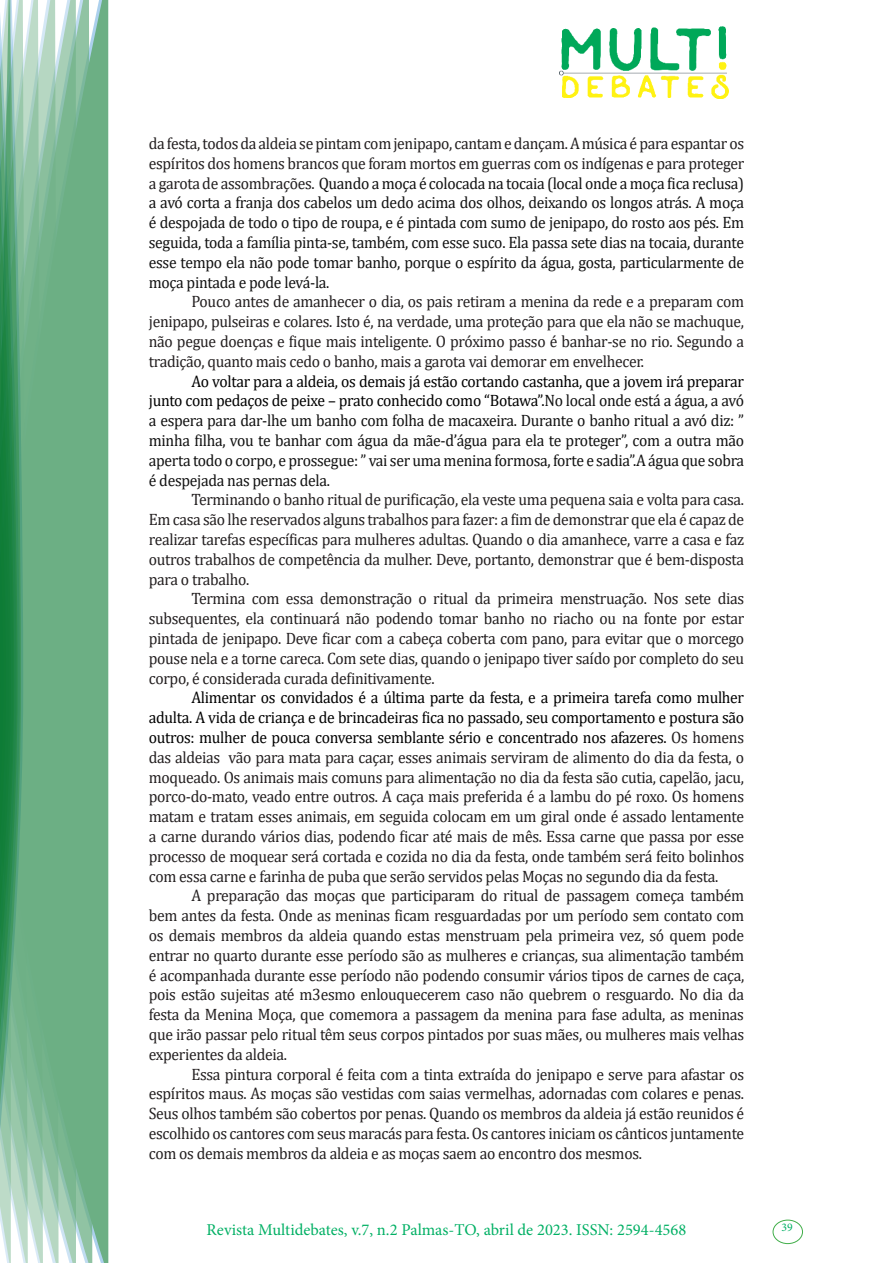
<style>
.page{position:relative;width:893px;height:1263px;background:#fff}
.page>*{position:absolute;margin:0;border:0;box-sizing:border-box;transform-origin:0 0}
.texto{font:16.5px/19.8px "Cambria";letter-spacing:-.02em;color:#231f20;text-align:justify;scale:.95 1}
.texto-2{font:16.5px/19.8px "Cambria";letter-spacing:-.02em;color:#121212;text-align:justify;scale:.95 1}
.t1{font:16.5px "Minion Pro";color:#00b064}
.t2{font:11.7px "Minion Pro";color:#00b064}
.s1{color:#231f20}
.s2{color:#000}
</style>
<div class="page">
<img style="left:559px;top:26px;width:169px;height:72px">
<div style="left:95px;top:0;width:14px;height:1263px;background:#6caf84"></div>
<svg style="left:79px;top:0;width:16px;height:1263px;background:#71b289"></svg>
<svg style="left:62px;top:0;width:17px;height:1263px;background:#75b48c"></svg>
<svg style="left:45px;top:0;width:17px;height:1263px;background:#7cb792"></svg>
<svg style="left:30px;top:0;width:15px;height:1263px;background:#80ba96"></svg>
<svg style="left:0;top:0;width:30px;height:1263px;background:#61a97f"></svg>
<div style="left:772px;top:1219px;width:31px;height:25px;border:1px solid #40ae49;border-radius:50%"></div>
<p class="texto-2" style="left:149px;top:133px;width:628px"><span class="s1">da festa, todos da aldeia se pintam com jenipapo, cantam e dançam. A música é para espantar os espíritos dos homens brancos que foram mortos em guerras com os indígenas e para proteger a garota de assombrações.</span> Quando a moça é colocada na tocaia (local onde a moça fica reclusa) a avó corta a franja dos cabelos um dedo acima dos olhos, deixando os longos atrás. A moça é despojada de todo o tipo de roupa, e é pintada com sumo de jenipapo, do rosto aos pés. Em seguida, toda a família pinta-se, também, com esse suco. Ela passa sete dias na tocaia, durante esse tempo ela não pode tomar banho, porque o espírito da água, gosta, particularmente de moça pintada e pode levá-la.</p>
<p class="texto" style="left:149px;top:292px;width:628px;text-indent:43px">Pouco antes de amanhecer o dia, os pais retiram a menina da rede e a preparam com jenipapo, pulseiras e colares. Isto é, na verdade, uma proteção para que ela não se machuque, não pegue doenças e fique mais inteligente. O próximo passo é banhar-se no rio. Segundo a tradição, quanto mais cedo o banho, mais a garota vai demorar em envelhecer.</p>
<p class="texto-2" style="left:149px;top:371px;width:628px;text-indent:43px"><span class="s2">Ao voltar para a aldeia, os demais já estão cortando castanha, que a jovem irá preparar junto com pedaços de peixe – prato conhecido como “Botawa”.</span>No local onde está a água, a avó a espera para dar-lhe um banho com folha de macaxeira. Durante o banho ritual a avó diz: ” minha filha, vou te banhar com água da mãe-d’água para ela te proteger”, com a outra mão aperta todo o corpo, e prossegue: ” vai ser uma menina formosa, forte e sadia”.A água que sobra é despejada nas pernas dela.</p>
<p class="texto" style="left:149px;top:490px;width:628px;text-indent:43px">Terminando o banho ritual de purificação, ela veste uma pequena saia e volta para casa.<br>Em casa são lhe reservados alguns trabalhos para fazer: a fim de demonstrar que ela é capaz de realizar tarefas específicas para mulheres adultas. Quando o dia amanhece, varre a casa e faz outros trabalhos de competência da mulher. Deve, portanto, demonstrar que é bem-disposta para o trabalho.</p>
<p class="texto" style="left:149px;top:589px;width:628px;text-indent:43px">Termina com essa demonstração o ritual da primeira menstruação. Nos sete dias subsequentes, ela continuará não podendo tomar banho no riacho ou na fonte por estar pintada de jenipapo. Deve ficar com a cabeça coberta com pano, para evitar que o morcego pouse nela e a torne careca. Com sete dias, quando o jenipapo tiver saído por completo do seu corpo, é considerada curada definitivamente.</p>
<p class="texto" style="left:149px;top:688px;width:628px;text-indent:43px"><span class="s2">Alimentar os convidados é a última parte da festa, e a primeira tarefa como mulher adulta. A vida de criança e de brincadeiras fica no passado, seu comportamento e postura são outros: mulher de pouca conversa semblante sério e concentrado nos afazeres.</span> Os homens das aldeias vão para mata para caçar, esses animais serviram de alimento do dia da festa, o moqueado. Os animais mais comuns para alimentação no dia da festa são cutia, capelão, jacu, porco-do-mato, veado entre outros. A caça mais preferida é a lambu do pé roxo. Os homens matam e tratam esses animais, em seguida colocam em um giral onde é assado lentamente a carne durando vários dias, podendo ficar até mais de mês. Essa carne que passa por esse processo de moquear será cortada e cozida no dia da festa, onde também será feito bolinhos com essa carne e farinha de puba que serão servidos pelas Moças no segundo dia da festa.</p>
<p class="texto" style="left:149px;top:886px;width:628px;text-indent:43px">A preparação das moças que participaram do ritual de passagem começa também bem antes da festa. Onde as meninas ficam resguardadas por um período sem contato com os demais membros da aldeia quando estas menstruam pela primeira vez, só quem pode entrar no quarto durante esse período são as mulheres e crianças, sua alimentação também é acompanhada durante esse período não podendo consumir vários tipos de carnes de caça, pois estão sujeitas até m3esmo enlouquecerem caso não quebrem o resguardo. No dia da festa da Menina Moça, que comemora a passagem da menina para fase adulta, as meninas que irão passar pelo ritual têm seus corpos pintados por suas mães, ou mulheres mais velhas experientes da aldeia.</p>
<p class="texto" style="left:149px;top:1064px;width:628px;text-indent:43px">Essa pintura corporal é feita com a tinta extraída do jenipapo e serve para afastar os espíritos maus. As moças são vestidas com saias vermelhas, adornadas com colares e penas.<br>Seus olhos também são cobertos por penas. Quando os membros da aldeia já estão reunidos é escolhido os cantores com seus maracás para festa. Os cantores iniciam os cânticos juntamente com os demais membros da aldeia e as moças saem ao encontro dos mesmos.</p>
<p class="t1" style="left:207px;top:1218px;width:481px">Revista Multidebates, v.7, n.2 Palmas-TO, abril de 2023. ISSN: 2594-4568</p>
<p class="t2" style="left:781px;top:1219px;width:13px">39</p>
</div>
